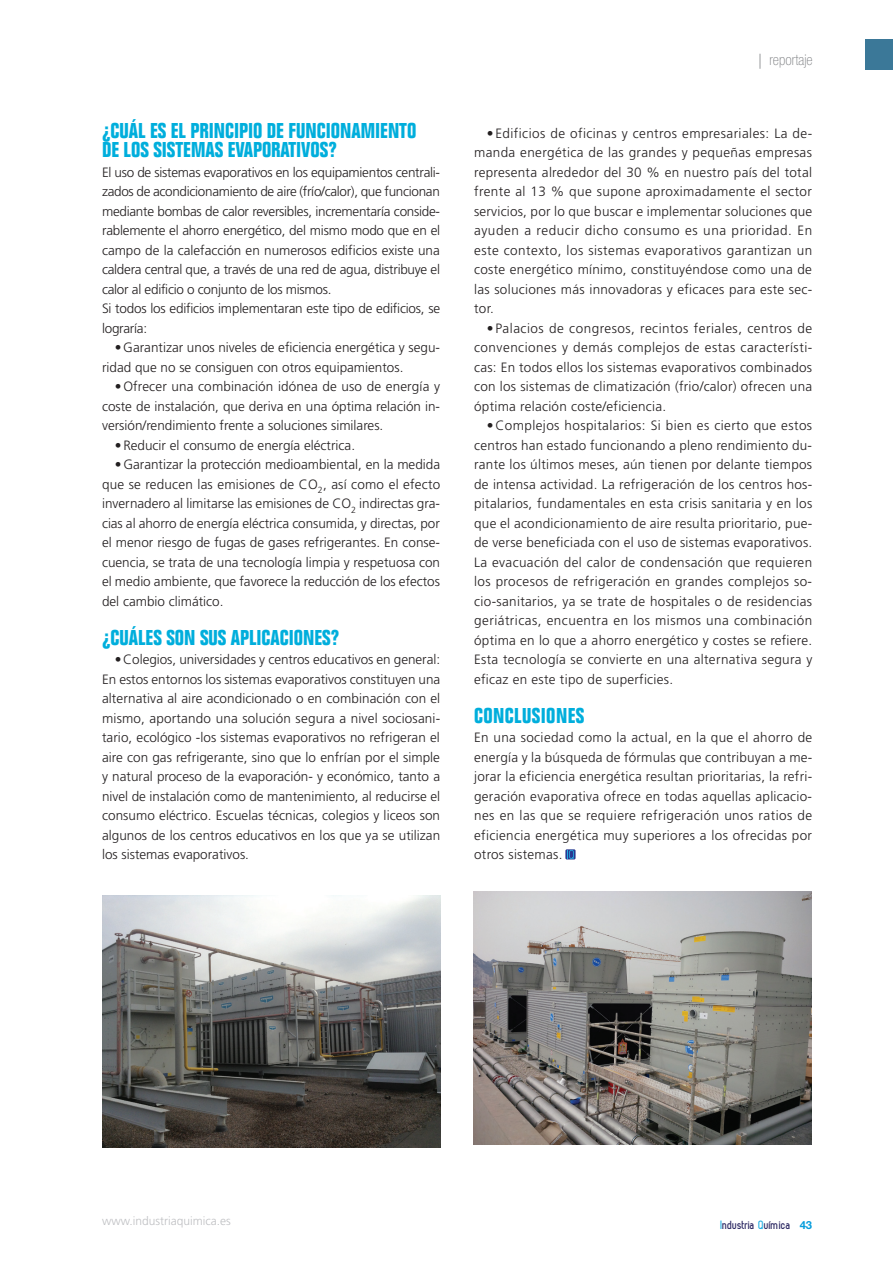
<style>
.page{position:relative;width:893px;height:1263px;background:#fff}
.page>*{position:absolute;margin:0;border:0;box-sizing:border-box;transform-origin:0 0}
.t1{font:700 condensed 21px/19.5px "Folio";color:#00aedc}
.t2{font:700 condensed 21px "Folio";letter-spacing:.02em;color:#00aedc}
.t3{font:100 condensed 15px "Helvetica Neue LT Std";color:#808285}
.t4{font:300 13.5px/19.5px "Frutiger";color:#231f20;text-align:justify}
.t5{font:300 13.5px/19.5px "Frutiger";letter-spacing:-.02em;color:#231f20}
.t6{font:300 12px "Frutiger";color:#bebfc2}
.t7{font:700 12px "Zag";color:#27235f}
.s1{font-family:"Frutiger";font-weight:300}
.s2{color:#1bace1}
.s3{font-family:"Helvetica Neue LT Std";font-size:11.25px;color:#069ddc}
</style>
<div class="page">
<div style="left:865px;top:39px;width:28px;height:31px;background:#3b7898"></div>
<div style="left:565px;top:849px;width:11px;height:10px;background:#283890"></div>
<svg style="left:567px;top:850px;width:7px;height:9px"></svg>
<img style="left:102px;top:895px;width:338px;height:253px">
<img style="left:473px;top:891px;width:338px;height:254px">
<h1 class="t1" style="left:102px;top:121px;width:316px">¿CUÁL ES EL PRINCIPIO DE FUNCIONAMIENTO<br>DE LOS SISTEMAS EVAPORATIVOS?</h1>
<p class="t5" style="left:102px;top:163px;width:340px">El uso de sistemas evaporativos en los equipamientos centrali&shy;zados de acondicionamiento de aire (frío/calor), que funcionan mediante bombas de calor reversibles, incrementaría conside&shy;rablemente el ahorro energético, del mismo modo que en el campo de la calefacción en numerosos edificios existe una caldera central que, a través de una red de agua, distribuye el calor al edificio o conjunto de los mismos.<br>Si todos los edificios implementaran este tipo de edificios, se lograría:</p>
<p class="t4" style="left:102px;top:338px;width:340px;text-indent:13px">• Garantizar unos niveles de eficiencia energética y segu&shy;ridad que no se consiguen con otros equipamientos.</p>
<p class="t4" style="left:102px;top:377px;width:340px;text-indent:13px">• Ofrecer una combinación idónea de uso de energía y coste de instalación, que deriva en una óptima relación in&shy;versión/rendimiento frente a soluciones similares.</p>
<p class="t4" style="left:115px;top:436px;width:242px">• Reducir el consumo de energía eléctrica.</p>
<p class="t4" style="left:102px;top:455px;width:340px;text-indent:13px">• Garantizar la protección medioambiental, en la medida que se reducen las emisiones de CO<sub>2</sub>, así como el efecto invernadero al limitarse las emisiones de CO<sub>2</sub> indirectas gra&shy;cias al ahorro de energía eléctrica consumida, y directas, por el menor riesgo de fugas de gases refrigerantes. En conse&shy;cuencia, se trata de una tecnología limpia y respetuosa con el medio ambiente, que favorece la reducción de los efectos del cambio climático.</p>
<h1 class="t1" style="left:102px;top:628px;width:239px">¿CUÁLES SON SUS APLICACIONES?</h1>
<p class="t4" style="left:102px;top:650px;width:340px;text-indent:13px">• Colegios, universidades y centros educativos en general:<br>En estos entornos los sistemas evaporativos constituyen una alternativa al aire acondicionado o en combinación con el mismo, aportando una solución segura a nivel sociosani&shy;tario, ecológico -los sistemas evaporativos no refrigeran el aire con gas refrigerante, sino que lo enfrían por el simple y natural proceso de la evaporación- y económico, tanto a nivel de instalación como de mantenimiento, al reducirse el consumo eléctrico. Escuelas técnicas, colegios y liceos son algunos de los centros educativos en los que ya se utilizan los sistemas evaporativos.</p>
<p class="t3" style="left:758px;top:51px;width:56px"><span class="s1">|</span> reportaje</p>
<p class="t4" style="left:474px;top:124px;width:340px;text-indent:13px">• Edificios de oficinas y centros empresariales: La de&shy;manda energética de las grandes y pequeñas empresas representa alrededor del 30 % en nuestro país del total frente al 13 % que supone aproximadamente el sector servicios, por lo que buscar e implementar soluciones que ayuden a reducir dicho consumo es una prioridad. En este contexto, los sistemas evaporativos garantizan un coste energético mínimo, constituyéndose como una de las soluciones más innovadoras y eficaces para este sec&shy;tor.</p>
<p class="t4" style="left:474px;top:319px;width:340px;text-indent:13px">• Palacios de congresos, recintos feriales, centros de convenciones y demás complejos de estas característi&shy;cas: En todos ellos los sistemas evaporativos combinados con los sistemas de climatización (frio/calor) ofrecen una óptima relación coste/eficiencia.</p>
<p class="t4" style="left:474px;top:416px;width:340px;text-indent:13px">• Complejos hospitalarios: Si bien es cierto que estos centros han estado funcionando a pleno rendimiento du&shy;rante los últimos meses, aún tienen por delante tiempos de intensa actividad. La refrigeración de los centros hos&shy;pitalarios, fundamentales en esta crisis sanitaria y en los que el acondicionamiento de aire resulta prioritario, pue&shy;de verse beneficiada con el uso de sistemas evaporativos.<br>La evacuación del calor de condensación que requieren los procesos de refrigeración en grandes complejos so&shy;cio-sanitarios, ya se trate de hospitales o de residencias geriátricas, encuentra en los mismos una combinación óptima en lo que a ahorro energético y costes se refiere.<br>Esta tecnología se convierte en una alternativa segura y eficaz en este tipo de superficies.</p>
<h1 class="t2" style="left:474px;top:704px;width:112px">CONCLUSIONES</h1>
<p class="t4" style="left:474px;top:728px;width:340px">En una sociedad como la actual, en la que el ahorro de energía y la búsqueda de fórmulas que contribuyan a me&shy;jorar la eficiencia energética resultan prioritarias, la refri&shy;geración evaporativa ofrece en todas aquellas aplicacio&shy;nes en las que se requiere refrigeración unos ratios de eficiencia energética muy superiores a los ofrecidas por otros sistemas.</p>
<p class="t6" style="left:102px;top:1214px;width:130px">www.industriaquimica.es</p>
<p class="t7" style="left:720px;top:1218px;width:93px"><span class="s2">I</span>ndustria <span class="s2">Q</span>uímica <span class="s3">43</span></p>
</div>
